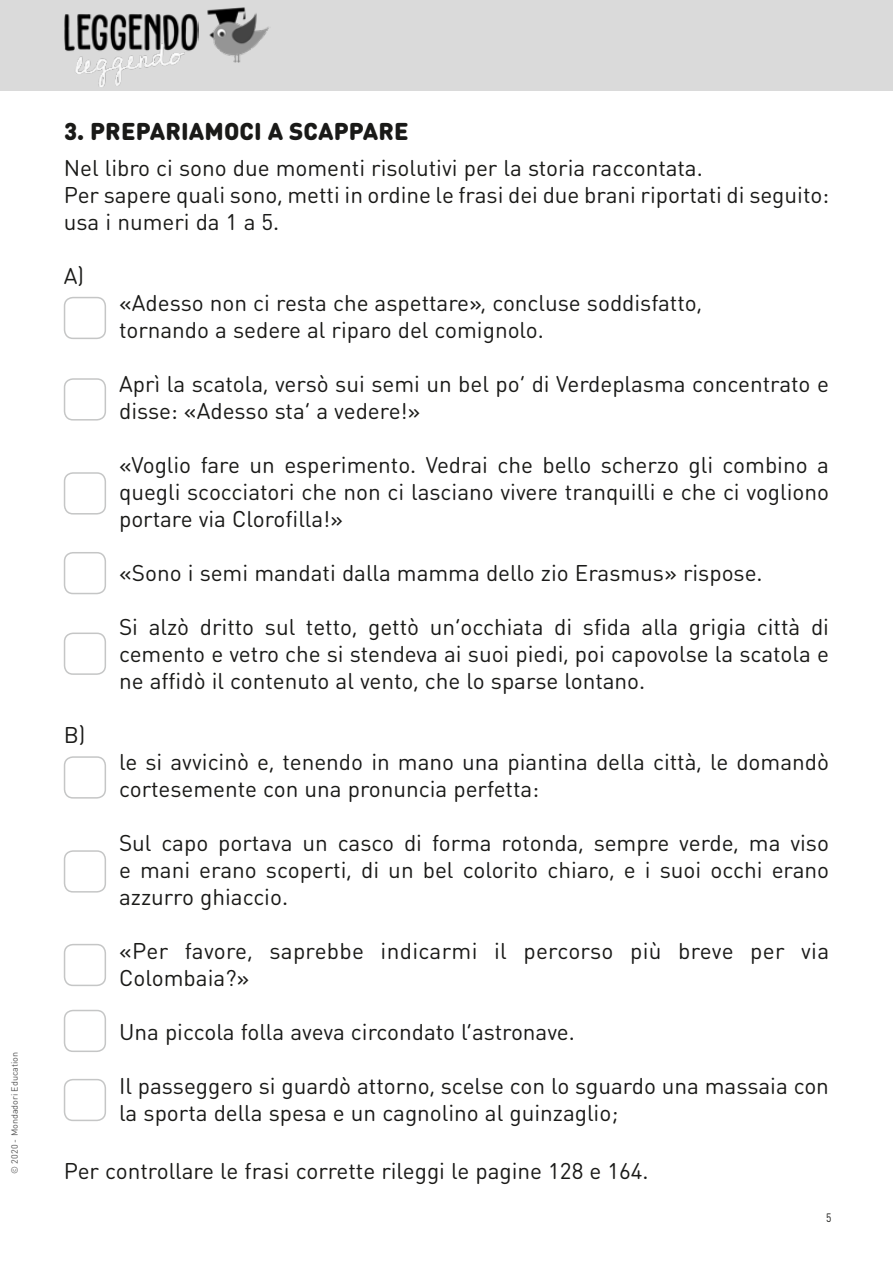
<style>
.page{position:relative;width:893px;height:1263px;background:#fff}
.page>*{position:absolute;margin:0;border:0;box-sizing:border-box;transform-origin:0 0}
.t1{font:900 24px "DIN Round Pro";letter-spacing:.005em;color:#1a1a18}
.t2{font:22.5px/27px "DIN Round Pro";color:#1a1a18}
.t3{font:12px "DIN Round Pro";color:#1a1a18;scale:.85 1}
.t4{font:9px "DIN Round Pro";color:#565656}
</style>
<div class="page">
<div style="left:0;top:0;width:893px;height:91px;background:#dadada"></div>
<img style="left:207px;top:7px;width:62px;height:56px">
<img style="left:64px;top:13px;width:134px;height:74px">
<div style="left:64px;top:297px;width:42px;height:42px;border:2px solid #c5c6c6;border-radius:9px"></div>
<div style="left:64px;top:378px;width:42px;height:43px;border:2px solid #c5c6c6;border-radius:9px"></div>
<div style="left:64px;top:552px;width:42px;height:42px;border:2px solid #c5c6c6;border-radius:9px"></div>
<div style="left:64px;top:632px;width:42px;height:43px;border:2px solid #c5c6c6;border-radius:9px"></div>
<div style="left:64px;top:756px;width:42px;height:43px;border:2px solid #c5c6c6;border-radius:9px"></div>
<div style="left:64px;top:850px;width:42px;height:42px;border:2px solid #c5c6c6;border-radius:9px"></div>
<div style="left:64px;top:944px;width:42px;height:42px;border:2px solid #c5c6c6;border-radius:9px"></div>
<div style="left:64px;top:1010px;width:42px;height:42px;border:2px solid #c5c6c6;border-radius:9px"></div>
<div style="left:64px;top:1079px;width:42px;height:42px;border:2px solid #c5c6c6;border-radius:9px"></div>
<div style="left:64px;top:472px;width:42px;height:42px;border:2px solid #c5c6c6;border-radius:9px"></div>
<p class="t4" style="left:8px;top:1174px;width:123px;rotate:-90deg">© 2020 - Mondadori Education</p>
<p class="t1" style="left:64px;top:113px;width:346px">3. PREPARIAMOCI A SCAPPARE</p>
<p class="t2" style="left:64px;top:153px;width:767px">Nel libro ci sono due momenti risolutivi per la storia raccontata.<br>Per sapere quali sono, metti in ordine le frasi dei due brani riportati di seguito: usa i numeri da 1 a 5.</p>
<p class="t2" style="left:64px;top:261px;width:22px">A)</p>
<p class="t2" style="left:119px;top:288px;width:585px">«Adesso non ci resta che aspettare», concluse soddisfatto, tornando a sedere al riparo del comignolo.</p>
<p class="t2" style="left:119px;top:369px;width:711px">Aprì la scatola, versò sui semi un bel po’ di Verdeplasma concentrato e disse: «Adesso sta’ a vedere!»</p>
<p class="t2" style="left:119px;top:450px;width:712px;text-align:justify">«Voglio fare un esperimento. Vedrai che bello scherzo gli combino a quegli scocciatori che non ci lasciano vivere tranquilli e che ci vogliono portare via Clorofilla!»</p>
<p class="t2" style="left:119px;top:558px;width:645px">«Sono i semi mandati dalla mamma dello zio Erasmus» rispose.</p>
<p class="t2" style="left:119px;top:612px;width:711px;text-align:justify">Si alzò dritto sul tetto, gettò un’occhiata di sfida alla grigia città di cemento e vetro che si stendeva ai suoi piedi, poi capovolse la scatola e ne affidò il contenuto al vento, che lo sparse lontano.</p>
<p class="t2" style="left:64px;top:720px;width:23px">B)</p>
<p class="t2" style="left:119px;top:747px;width:711px">le si avvicinò e, tenendo in mano una piantina della città, le domandò cortesemente con una pronuncia perfetta:</p>
<p class="t2" style="left:119px;top:828px;width:712px;text-align:justify">Sul capo portava un casco di forma rotonda, sempre verde, ma viso e mani erano scoperti, di un bel colorito chiaro, e i suoi occhi erano azzurro ghiaccio.</p>
<p class="t2" style="left:119px;top:936px;width:712px">«Per favore, saprebbe indicarmi il percorso più breve per via<br>Colombaia?»</p>
<p class="t2" style="left:119px;top:1017px;width:457px">Una piccola folla aveva circondato l’astronave.</p>
<p class="t2" style="left:119px;top:1071px;width:711px">Il passeggero si guardò attorno, scelse con lo sguardo una massaia con la sporta della spesa e un cagnolino al guinzaglio;</p>
<p class="t2" style="left:64px;top:1157px;width:586px">Per controllare le frasi corrette rileggi le pagine 128 e 164.</p>
<p class="t3" style="left:826px;top:1210px;width:8px">5</p>
</div>
